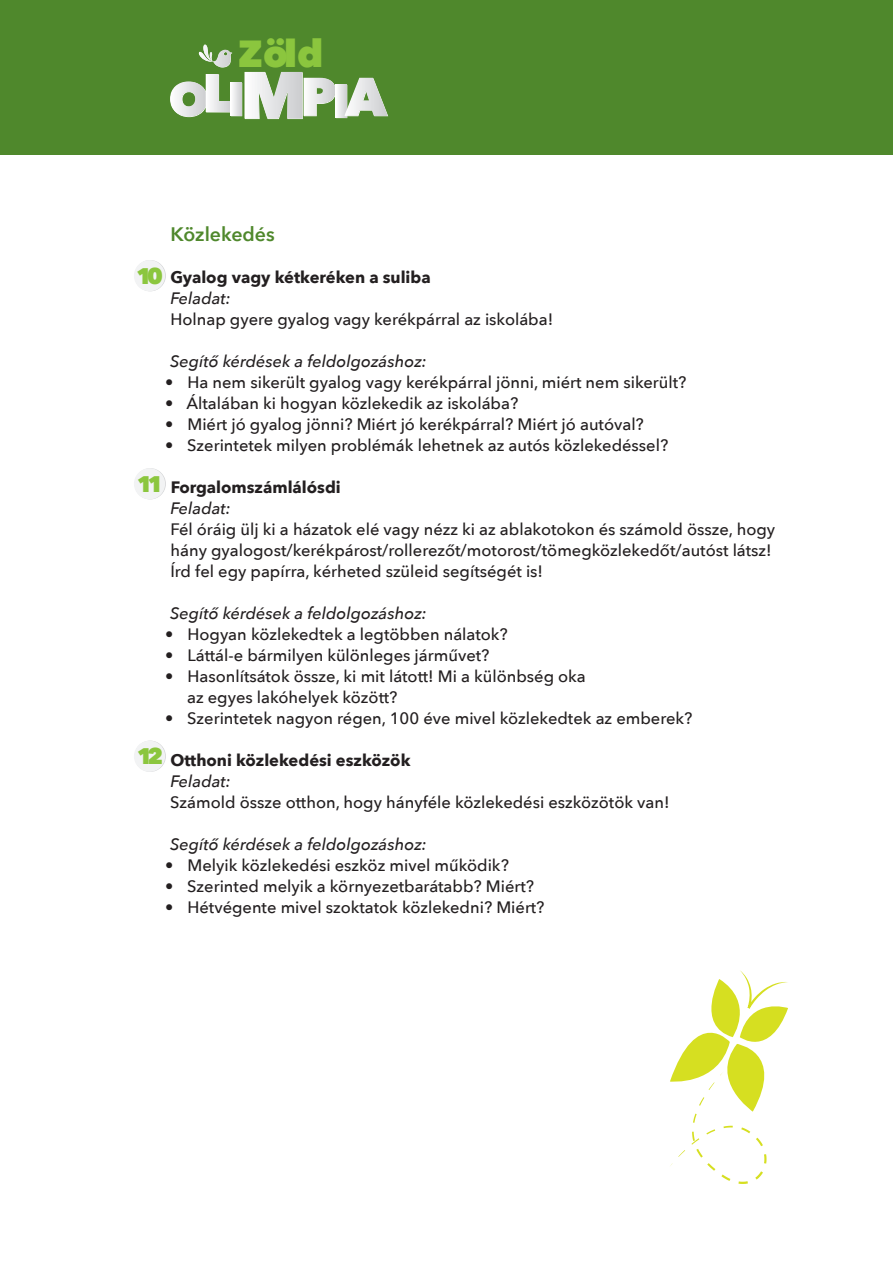
<style>
.page{position:relative;width:893px;height:1263px;background:#fff}
.page>*{position:absolute;margin:0;border:0;box-sizing:border-box;transform-origin:0 0}
.t1{font:800 37.65px "Avenir Next";color:#8bc63e}
.t2{font:800 22.5px "Avenir Next";color:#8bc63e}
.t3{font:600 19.5px "Avenir Next";color:#4f882c}
.t4{font:500 16.5px/21px "Avenir Next";color:#231f20}
.t5{font:italic 500 16.5px "Avenir Next";color:#231f20}
.t6{font:700 16.5px "Avenir Next";color:#231f20}
</style>
<div class="page">
<div style="left:0;top:0;width:893px;height:154px;background:#4f882c"></div>
<div style="left:135px;top:260px;width:31px;height:31px;background:#e2e3e4;border-radius:50%"></div>
<div style="left:134px;top:260px;width:31px;height:31px;background:#f2f3f4;border-radius:50%"></div>
<div style="left:135px;top:468px;width:31px;height:31px;background:#e3e4e5;border-radius:50%"></div>
<div style="left:134px;top:468px;width:31px;height:31px;background:#f2f3f4;border-radius:50%"></div>
<div style="left:135px;top:741px;width:31px;height:31px;background:#e3e4e5;border-radius:50%"></div>
<div style="left:134px;top:741px;width:31px;height:31px;background:#f2f3f4;border-radius:50%"></div>
<svg style="left:670px;top:970px;width:118px;height:214px"></svg>
<svg style="left:170px;top:44px;width:218px;height:75px"></svg>
<h1 class="t1" style="left:238px;top:31px;width:87px">Zöld</h1>
<p class="t3" style="left:171px;top:217px;width:106px">Közlekedés</p>
<p class="t6" style="left:170px;top:263px;width:262px">Gyalog vagy kétkeréken a suliba</p>
<p class="t5" style="left:171px;top:284px;width:62px">Feladat:</p>
<p class="t4" style="left:170px;top:308px;width:384px">Holnap gyere gyalog vagy kerékpárral az iskolába!</p>
<p class="t5" style="left:170px;top:347px;width:258px">Segítő kérdések a feldolgozáshoz:</p>
<p class="t4" style="left:165px;top:371px;width:523px">• Ha nem sikerült gyalog vagy kerékpárral jönni, miért nem sikerült?</p>
<p class="t4" style="left:165px;top:392px;width:355px">• Általában ki hogyan közlekedik az iskolába?</p>
<p class="t4" style="left:165px;top:413px;width:480px">• Miért jó gyalog jönni? Miért jó kerékpárral? Miért jó autóval?</p>
<p class="t4" style="left:165px;top:434px;width:505px">• Szerintetek milyen problémák lehetnek az autós közlekedéssel?</p>
<p class="t6" style="left:171px;top:473px;width:172px">Forgalomszámlálósdi</p>
<p class="t5" style="left:171px;top:494px;width:62px">Feladat:</p>
<p class="t4" style="left:170px;top:518px;width:606px">Fél óráig ülj ki a házatok elé vagy nézz ki az ablakotokon és számold össze, hogy hány gyalogost/kerékpárost/rollerezőt/motorost/tömegközlekedőt/autóst látsz!<br>Írd fel egy papírra, kérheted szüleid segítségét is!</p>
<p class="t5" style="left:170px;top:599px;width:258px">Segítő kérdések a feldolgozáshoz:</p>
<p class="t4" style="left:165px;top:623px;width:344px">• Hogyan közlekedtek a legtöbben nálatok?</p>
<p class="t4" style="left:165px;top:644px;width:326px">• Láttál-e bármilyen különleges járművet?</p>
<p class="t4" style="left:187px;top:665px;width:400px;text-indent:-22px">• Hasonlítsátok össze, ki mit látott! Mi a különbség oka az egyes lakóhelyek között?</p>
<p class="t4" style="left:165px;top:707px;width:529px">• Szerintetek nagyon régen, 100 éve mivel közlekedtek az emberek?</p>
<p class="t6" style="left:170px;top:746px;width:242px">Otthoni közlekedési eszközök</p>
<p class="t5" style="left:171px;top:767px;width:62px">Feladat:</p>
<p class="t4" style="left:170px;top:791px;width:501px">Számold össze otthon, hogy hányféle közlekedési eszközötök van!</p>
<p class="t5" style="left:170px;top:830px;width:258px">Segítő kérdések a feldolgozáshoz:</p>
<p class="t4" style="left:165px;top:854px;width:345px">• Melyik közlekedési eszköz mivel működik?</p>
<p class="t4" style="left:165px;top:875px;width:370px">• Szerinted melyik a környezetbarátabb? Miért?</p>
<p class="t4" style="left:165px;top:896px;width:381px">• Hétvégente mivel szoktatok közlekedni? Miért?</p>
<h2 class="t2" style="left:136px;top:262px;width:28px">10</h2>
<h2 class="t2" style="left:137px;top:470px;width:28px">11</h2>
<h2 class="t2" style="left:137px;top:742px;width:28px">12</h2>
</div>
